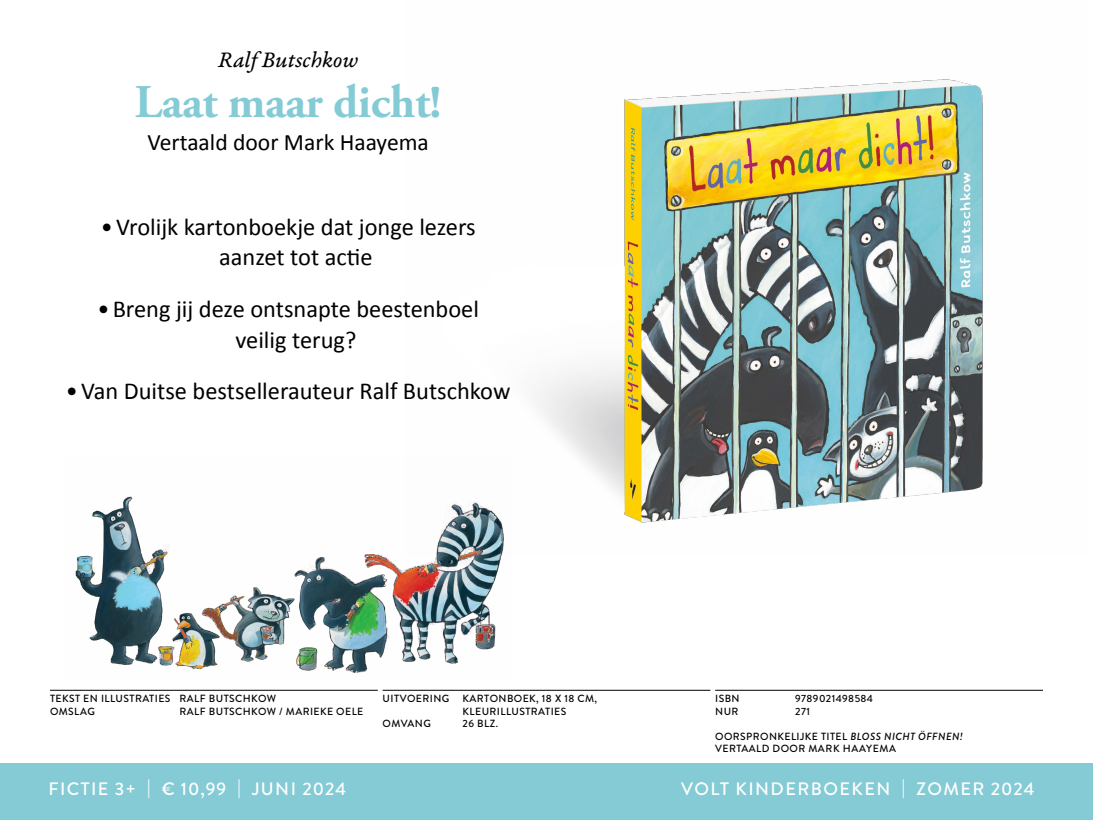
<style>
.page{position:relative;width:1093px;height:820px;background:#fff}
.page>*{position:absolute;margin:0;border:0;box-sizing:border-box;transform-origin:0 0}
.t1{font:700 46.8px "Adobe Garamond Pro";letter-spacing:-.01em;color:#85cbd5}
.t2{font:24.4px/30.6px "Calibri";color:#000}
.t3{font:23.6px "Calibri";color:#000}
.t4{font:23.4px "Garamond Premr Pro It Capt";letter-spacing:-.01em;color:#000}
.t5{font:500 18px "Brandon Grotesque";letter-spacing:.08em;color:#fff}
.t6{font:500 10.4px/12.5px "Brandon Grotesque";letter-spacing:.04em;color:#000}
.t7{font:500 10.4px "Brandon Grotesque";letter-spacing:.06em;color:#000}
.s1{font-style:italic}
.s2{font-style:inherit}
</style>
<div class="page">
<div style="left:0;top:763px;width:1093px;height:56px;background:#85cbd5"></div>
<img style="left:75px;top:496px;width:427px;height:177px">
<hr style="left:50px;top:689px;width:328px;height:1px;background:#000">
<hr style="left:383px;top:689px;width:327px;height:1px;background:#000">
<hr style="left:715px;top:689px;width:328px;height:1px;background:#000">
<img style="left:406px;top:79px;width:577px;height:476px">
<h3 class="t4" style="left:218px;top:46px;width:142px">Ralf Butschkow</h3>
<h1 class="t1" style="left:135px;top:75px;width:308px">Laat maar dicht!</h1>
<h3 class="t3" style="left:148px;top:127px;width:283px">Vertaald door Mark Haayema</h3>
<h2 class="t2" style="left:219px;top:211px;width:258px;text-indent:-118px">•Vrolijk kartonboekje dat jonge lezers aanzet tot actie</h2>
<h2 class="t2" style="left:235px;top:293px;width:245px;text-indent:-138px">•Breng jij deze ontsnapte beestenboel veilig terug?</h2>
<h2 class="t2" style="left:66px;top:375px;width:446px">•Van Duitse bestsellerauteur Ralf Butschkow</h2>
<p class="t6" style="left:50px;top:692px;width:228px">TEKST EN ILLUSTRATIES RALF BUTSCH KOW<br>OMSLAG R</p>
<p class="t6" style="left:187px;top:705px;width:178px">ALF BUTSCH KOW / MAR IEKE OELE</p>
<p class="t6" style="left:383px;top:692px;width:68px">UITVOERING</p>
<p class="t6" style="left:463px;top:692px;width:36px">KARTONBO</p>
<p class="t6" style="left:463px;top:692px;width:136px;text-indent:60px">EK, 18 X 18 CM,<br>KLEUR ILLUSTRATIES</p>
<p class="t6" style="left:383px;top:717px;width:50px">OMVAN G</p>
<p class="t6" style="left:463px;top:717px;width:37px">26 BLZ.</p>
<p class="t6" style="left:715px;top:692px;width:12px">ISBN</p>
<p class="t6" style="left:795px;top:692px;width:79px">9789021498584</p>
<p class="t6" style="left:715px;top:705px;width:23px">NUR</p>
<p class="t6" style="left:795px;top:705px;width:16px">271</p>
<p class="t6" style="left:715px;top:729px;width:9px">OORS</p>
<p class="t6" style="left:746px;top:729px;width:16px">PRON</p>
<p class="t6" style="left:715px;top:729px;width:249px;text-indent:62px">KELIJKE TITEL <span class="s1">BLOSS NICHT ÖFFNEN!<br></span>VERTAALD DOOR</p>
<p class="t7" style="left:808px;top:741px;width:89px"><span class="s2">M</span>ARK HAAYEMA</p>
<h3 class="t5" style="left:48px;top:776px;width:299px">FICTIE 3+ | € 10,99 | JUNI 2024</h3>
<h3 class="t5" style="left:681px;top:776px;width:250px">VOLT KINDERBOEKEN | ZOMER</h3>
<h3 class="t5" style="left:991px;top:776px;width:45px">2024</h3>
</div>
